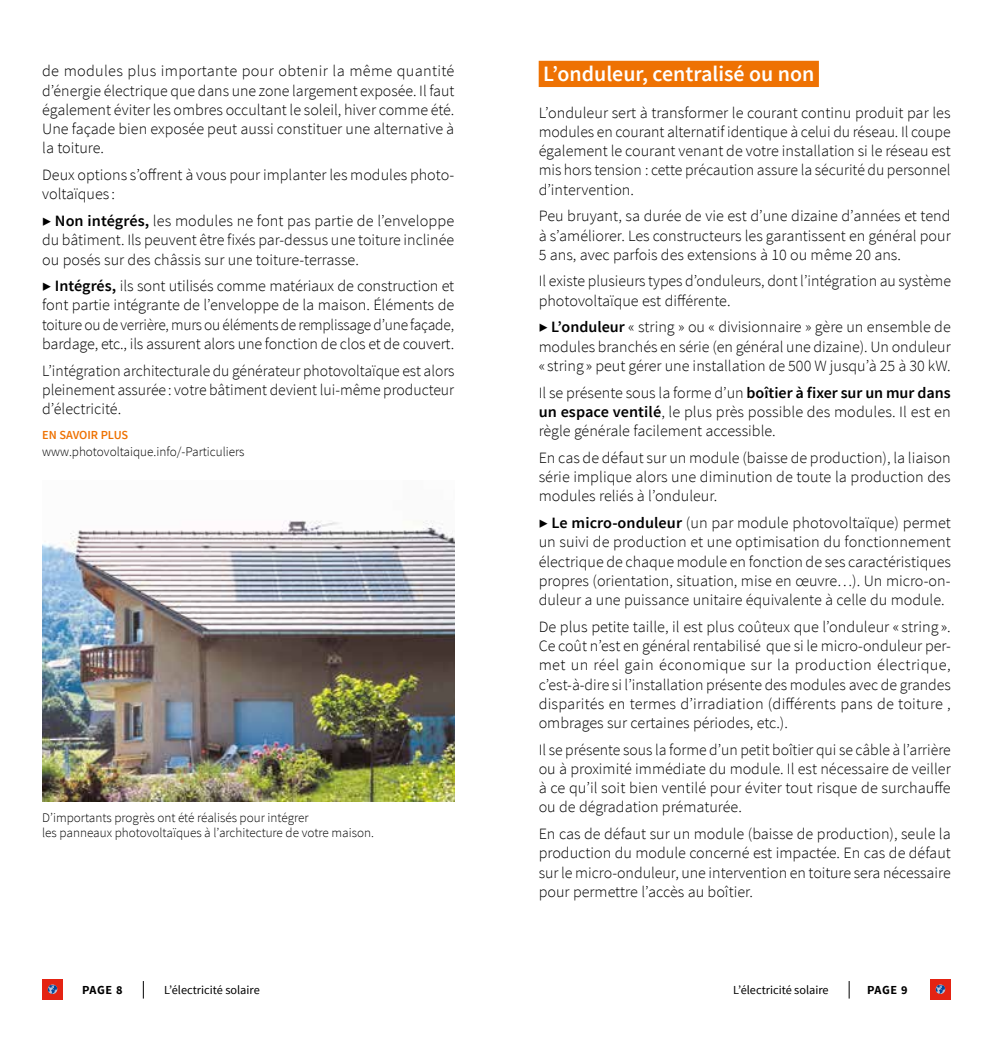
<style>
.page{position:relative;width:993px;height:1042px;background:#fff}
.page>*{position:absolute;margin:0;border:0;box-sizing:border-box;transform-origin:0 0}
.t1{font:600 21.88px "Source Sans Pro";color:#fff}
.t2{font:300 15.75px/19.2px "Source Sans Pro";color:#000;text-align:justify}
.t3{font:300 13.12px/14.9px "Source Sans Pro";color:#000}
.t4{font:12.25px "Source Sans Pro";color:#000}
.t5{font:600 12.25px "Source Sans Pro";color:#ee7203}
.t6{font:700 12.25px "Source Sans Pro";letter-spacing:.04em;color:#000}
.s1{font-weight:600}
</style>
<div class="page">
<svg style="left:143px;top:981px;width:1px;height:17px"></svg>
<div style="left:42px;top:979px;width:21px;height:21px;background:#e42313"></div>
<svg style="left:48px;top:984px;width:9px;height:10px"></svg>
<svg style="left:848px;top:981px;width:1px;height:17px"></svg>
<div style="left:929px;top:979px;width:21px;height:21px;background:#e42313"></div>
<svg style="left:935px;top:984px;width:9px;height:10px"></svg>
<img style="left:42px;top:520px;width:412px;height:281px">
<div style="left:538px;top:61px;width:280px;height:26px;background:#ee7203"></div>
<p class="t2" style="left:42px;top:62px;width:413px">de modules plus importante pour obtenir la même quantité d’énergie électrique que dans une zone largement exposée. Il faut également éviter les ombres occultant le soleil, hiver comme été.<br>Une façade bien exposée peut aussi constituer une alternative à la toiture.</p>
<p class="t2" style="left:42px;top:165px;width:413px">Deux options s’offrent à vous pour implanter les modules photo&shy;voltaïques :</p>
<p class="t2" style="left:42px;top:211px;width:413px">▶ <span class="s1">Non intégrés,</span> les modules ne font pas partie de l’enveloppe du bâtiment. Ils peuvent être fixés par-dessus une toiture inclinée ou posés sur des châssis sur une toiture-terrasse.</p>
<p class="t2" style="left:42px;top:276px;width:413px">▶ <span class="s1">Intégrés,</span> ils sont utilisés comme matériaux de construction et font partie intégrante de l’enveloppe de la maison. Éléments de toiture ou de verrière, murs ou éléments de remplissage d’une façade, bardage, etc., ils assurent alors une fonction de clos et de couvert.</p>
<p class="t2" style="left:42px;top:361px;width:413px">L’intégration architecturale du générateur photovoltaïque est alors pleinement assurée : votre bâtiment devient lui-même producteur d’électricité.</p>
<p class="t5" style="left:42px;top:427px;width:88px">EN SAVOIR PLUS</p>
<p class="t3" style="left:42px;top:444px;width:204px">www.photovoltaique.info/-Particuliers</p>
<p class="t3" style="left:42px;top:810px;width:333px">D’importants progrès ont été réalisés pour intégrer<br>les panneaux photovoltaïques à l’architecture de votre maison.</p>
<h1 class="t1" style="left:543px;top:60px;width:272px">L’onduleur, centralisé ou non</h1>
<p class="t2" style="left:538px;top:103px;width:413px">L’onduleur sert à transformer le courant continu produit par les modules en courant alternatif identique à celui du réseau. Il coupe également le courant venant de votre installation si le réseau est mis hors tension : cette précaution assure la sécurité du personnel d’intervention.</p>
<p class="t2" style="left:538px;top:206px;width:413px">Peu bruyant, sa durée de vie est d’une dizaine d’années et tend à s’améliorer. Les constructeurs les garantissent en général pour 5 ans, avec parfois des extensions à 10 ou même 20 ans.</p>
<p class="t2" style="left:538px;top:272px;width:413px">Il existe plusieurs types d’onduleurs, dont l’intégration au système photovoltaïque est différente.</p>
<p class="t2" style="left:538px;top:318px;width:413px">▶ <span class="s1">L’onduleur</span> « string » ou « divisionnaire » gère un ensemble de modules branchés en série (en général une dizaine). Un onduleur « string » peut gérer une installation de 500 W jusqu’à 25 à 30 kW.</p>
<p class="t2" style="left:538px;top:383px;width:413px">Il se présente sous la forme d’un <span class="s1">boîtier à fixer sur un mur dans un espace ventilé</span>, le plus près possible des modules. Il est en règle générale facilement accessible.</p>
<p class="t2" style="left:538px;top:448px;width:413px">En cas de défaut sur un module (baisse de production), la liaison série implique alors une diminution de toute la production des modules reliés à l’onduleur.</p>
<p class="t2" style="left:538px;top:513px;width:413px">▶ <span class="s1">Le micro-onduleur</span> (un par module photovoltaïque) permet un suivi de production et une optimisation du fonctionnement électrique de chaque module en fonction de ses caractéristiques propres (orientation, situation, mise en œuvre…). Un micro-on&shy;duleur a une puissance unitaire équivalente à celle du module.</p>
<p class="t2" style="left:538px;top:617px;width:413px">De plus petite taille, il est plus coûteux que l’onduleur « string ».<br>Ce coût n’est en général rentabilisé que si le micro-onduleur per&shy;met un réel gain économique sur la production électrique, c’est-à-dire si l’installation présente des modules avec de grandes disparités en termes d’irradiation (différents pans de toiture , ombrages sur certaines périodes, etc.).</p>
<p class="t2" style="left:538px;top:740px;width:413px">Il se présente sous la forme d’un petit boîtier qui se câble à l’arrière ou à proximité immédiate du module. Il est nécessaire de veiller à ce qu’il soit bien ventilé pour éviter tout risque de surchauffe ou de dégradation prématurée.</p>
<p class="t2" style="left:538px;top:824px;width:413px">En cas de défaut sur un module (baisse de production), seule la production du module concerné est impactée. En cas de défaut sur le micro-onduleur, une intervention en toiture sera nécessaire pour permettre l’accès au boîtier.</p>
<p class="t6" style="left:82px;top:981px;width:42px">PAGE 8</p>
<p class="t4" style="left:164px;top:982px;width:97px">L’électricité solaire</p>
<p class="t4" style="left:732px;top:982px;width:97px">L’électricité solaire</p>
<p class="t6" style="left:866px;top:981px;width:42px">PAGE 9</p>
</div>
